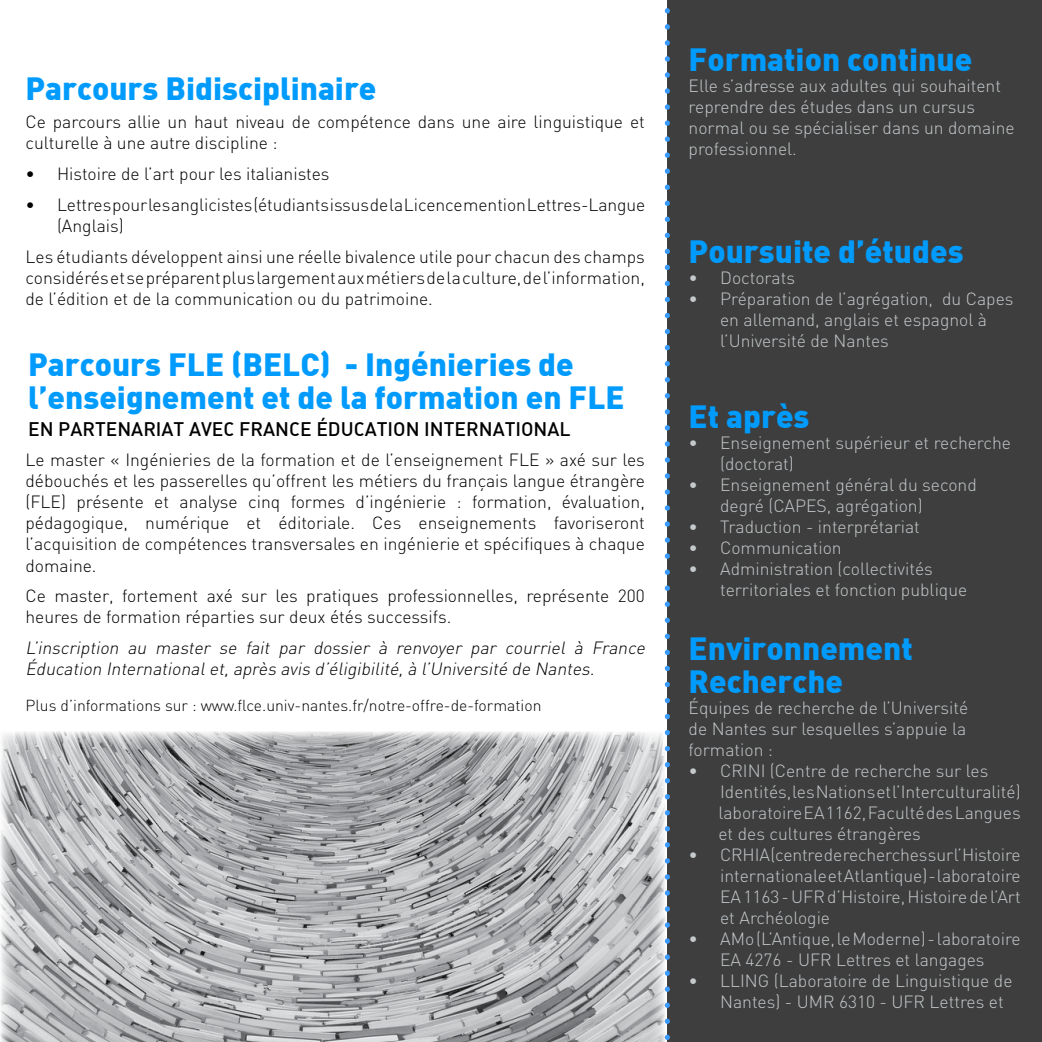
<style>
.page{position:relative;width:1042px;height:1042px;background:#fff}
.page>*{position:absolute;margin:0;border:0;box-sizing:border-box;transform-origin:0 0}
.t1{font:900 31.5px/33.2px "DIN";color:#009bfc}
.t2{font:500 19.25px "DIN Alternate";color:#000}
.t3{font:300 17.5px/21px "DIN";color:#c4c9cc}
.t4{font:300 17.5px/21px "DIN";color:#000}
.t5{font:italic 300 17.5px/21px "DIN";color:#000}
.t6{font:300 15.75px "DIN";color:#000}
</style>
<div class="page">
<div style="left:667px;top:0;width:375px;height:1042px;background:#3e3e3e"></div>
<svg style="left:665px;top:8px;width:5px;height:1032px"></svg>
<img style="left:1px;top:732px;width:664px;height:310px">
<h1 class="t1" style="left:26px;top:70px;width:353px">Parcours Bidisciplinaire</h1>
<p class="t4" style="left:25px;top:111px;width:621px">Ce parcours allie un haut niveau de compétence dans une aire linguistique et culturelle à une autre discipline :</p>
<p class="t4" style="left:25px;top:163px;width:305px">• Histoire de l’art pour les italianistes</p>
<p class="t4" style="left:57px;top:194px;width:590px;text-indent:-32px">• Lettres pour les anglicistes (étudiants issus de la Licence mention Lettres-Langue (Anglais)</p>
<p class="t4" style="left:25px;top:246px;width:621px;text-align:justify">Les étudiants développent ainsi une réelle bivalence utile pour chacun des champs considérés et se préparent plus largement aux métiers de la culture, de l’information, de l’édition et de la communication ou du patrimoine.</p>
<h1 class="t1" style="left:28px;top:346px;width:598px">Parcours FLE (BELC) - Ingénieries de l’enseignement et de la formation en FLE</h1>
<p class="t2" style="left:28px;top:416px;width:544px">EN PARTENARIAT AVEC FRANCE ÉDUCATION INTERNATIONAL</p>
<p class="t4" style="left:26px;top:449px;width:621px;text-align:justify">Le master « Ingénieries de la formation et de l’enseignement FLE » axé sur les débouchés et les passerelles qu’offrent les métiers du français langue étrangère (FLE) présente et analyse cinq formes d’ingénierie : formation, évaluation, pédagogique, numérique et éditoriale. Ces enseignements favoriseront l’acquisition de compétences transversales en ingénierie et spécifiques à chaque domaine.</p>
<p class="t4" style="left:26px;top:585px;width:621px">Ce master, fortement axé sur les pratiques professionnelles, représente 200 heures de formation réparties sur deux étés successifs.</p>
<p class="t5" style="left:26px;top:637px;width:624px">L’inscription au master se fait par dossier à renvoyer par courriel à France<br>Éducation Internationalet,après avis d’éligibilité,à l’Université de Nantes.</p>
<p class="t6" style="left:26px;top:695px;width:517px">Plus d’informations sur : www.flce.univ-nantes.fr/notre-offre-de-formation</p>
<h1 class="t1" style="left:688px;top:41px;width:285px">Formation continue</h1>
<p class="t3" style="left:688px;top:75px;width:327px">Elle s’adresse aux adultes qui souhaitent reprendre des études dans un cursus normal ou se spécialiser dans un domaine professionnel.</p>
<h1 class="t1" style="left:688px;top:233px;width:276px">Poursuite d’études</h1>
<p class="t3" style="left:688px;top:267px;width:108px">• Doctorats</p>
<p class="t3" style="left:720px;top:288px;width:295px;text-indent:-32px">• Préparation de l’agrégation, du Capes en allemand, anglais et espagnol à l’Université de Nantes</p>
<h1 class="t1" style="left:688px;top:398px;width:122px">Et après</h1>
<p class="t3" style="left:720px;top:432px;width:292px;text-indent:-32px">• Enseignement supérieur et recherche (doctorat)</p>
<p class="t3" style="left:720px;top:474px;width:258px;text-indent:-32px">• Enseignement général du second degré (CAPES, agrégation)</p>
<p class="t3" style="left:688px;top:516px;width:233px">• Traduction - interprétariat</p>
<p class="t3" style="left:688px;top:537px;width:155px">• Communication</p>
<p class="t3" style="left:720px;top:558px;width:249px;text-indent:-32px">• Administration (collectivités territoriales et fonction publique</p>
<h1 class="t1" style="left:688px;top:630px;width:226px">Environnement<br>Recherche</h1>
<p class="t3" style="left:688px;top:697px;width:281px;text-align:justify">Équipes de recherche de l’Université de Nantes sur lesquelles s’appuie la formation :</p>
<p class="t3" style="left:718px;top:760px;width:304px;text-indent:-30px">• CRINI (Centre de recherche sur les Identités, les Nations et l’Interculturalité) laboratoire EA 1162, Faculté des Langues et des cultures étrangères</p>
<p class="t3" style="left:720px;top:844px;width:302px;text-align:justify;text-indent:-32px">• CRHIA (centre de recherches sur l’Histoire internationale et Atlantique) - laboratoire EA 1163 - UFR d’Histoire, Histoire de l’Art et Archéologie</p>
<p class="t3" style="left:688px;top:928px;width:333px;text-align:center">• AMo (L’Antique, le Moderne) - laboratoire<br>EA 4276 - UFR Lettres et langages</p>
<p class="t3" style="left:720px;top:970px;width:294px;text-indent:-32px">• LLING (Laboratoire de Linguistique de<br>Nantes) - UMR 6310 - UFR Lettres et</p>
</div>
